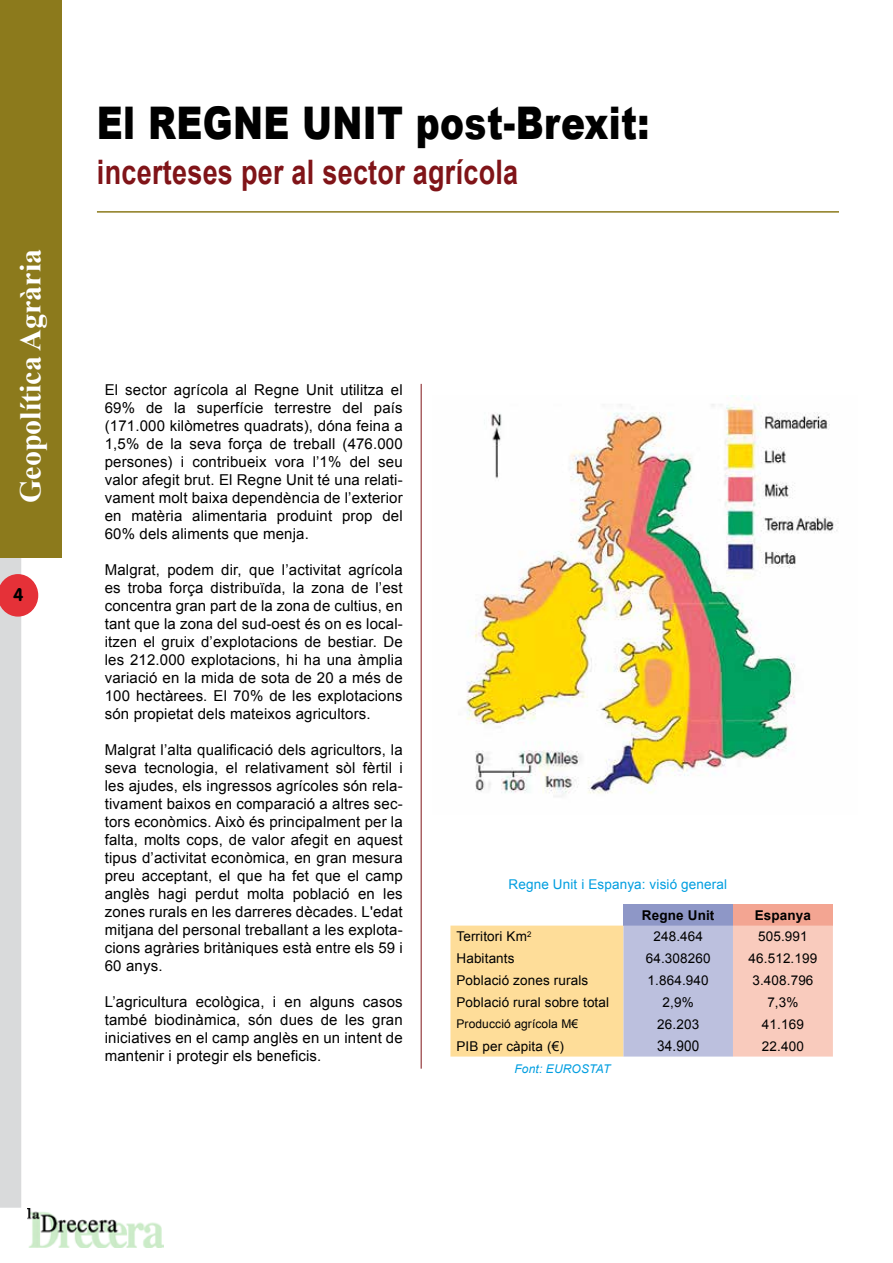
<style>
.page{position:relative;width:893px;height:1263px;background:#fff}
.page>*{position:absolute;margin:0;border:0;box-sizing:border-box;transform-origin:0 0}
.t1{font:900 45px "Arial";letter-spacing:.01em;color:#000;scale:.8 1}
.t2{font:700 33.75px "Arial";letter-spacing:.01em;color:#801418;scale:.8 1}
.t3{font:700 30px "Times New Roman";color:#fff}
.t4{font:700 18px "VAG Rounded";color:#000}
.t5{font:15px/18px "Arial";letter-spacing:.01em;color:#000;text-align:justify}
.t6{font:14.85px "Arial";color:#000;scale:.91 1}
.t7{font:13.5px "Arial";letter-spacing:.01em;color:#000}
.t8{font:13.5px "Arial";letter-spacing:.01em;color:#009ee0}
.t9{font:700 13.5px "Arial";letter-spacing:.01em;color:#000}
.t10{font:12px "Arial";letter-spacing:.01em;color:#000}
.t11{font:italic 12px "Arial";letter-spacing:.01em;color:#009ee0}
</style>
<div class="page">
<svg style="left:0;top:557px;width:38px;height:651px"></svg>
<img style="left:27px;top:1209px;width:136px;height:38px">
<div style="left:0;top:0;width:61px;height:557px;background:#8c7a1c"></div>
<hr style="left:97px;top:211px;width:742px;height:2px;background:#8c7a1c">
<div style="left:623px;top:904px;width:110px;height:21px;background:#8e97c7"></div>
<div style="left:733px;top:904px;width:100px;height:21px;background:#f3a592"></div>
<svg style="left:450px;top:925px;width:383px;height:131px;background:#e9d0b6"></svg>
<img style="left:466px;top:397px;width:372px;height:400px">
<hr style="left:421px;top:384px;width:1px;height:685px;background:#801418">
<h3 class="t3" style="left:10px;top:503px;width:256px;rotate:-90deg">Geopolítica Agrària</h3>
<p class="t4" style="left:13px;top:584px;width:12px">4</p>
<h1 class="t1" style="left:97px;top:90px;width:692px">El REGNE UNIT post-Brexit:</h1>
<h2 class="t2" style="left:97px;top:150px;width:528px">incerteses per al sector agrícola</h2>
<p class="t5" style="left:105px;top:381px;width:300px">El sector agrícola al Regne Unit utilitza el 69% de la superfície terrestre del país (171.000 kilòmetres quadrats), dóna feina a 1,5% de la seva força de treball (476.000 persones) i contribueix vora l’1% del seu valor afegit brut. El Regne Unit té una relati&shy;vament molt baixa dependència de l’exterior en matèria alimentaria produint prop del 60% dels aliments que menja.</p>
<p class="t5" style="left:105px;top:561px;width:300px">Malgrat, podem dir, que l’activitat agrícola es troba força distribuïda, la zona de l’est concentra gran part de la zona de cultius, en tant que la zona del sud-oest és on es local&shy;itzen el gruix d’explotacions de bestiar. De les 212.000 explotacions, hi ha una àmplia variació en la mida de sota de 20 a més de 100 hectàrees. El 70% de les explotacions són propietat dels mateixos agricultors.</p>
<p class="t5" style="left:105px;top:741px;width:300px">Malgrat l’alta qualificació dels agricultors, la seva tecnologia, el relativament sòl fèrtil i les ajudes, els ingressos agrícoles són rela&shy;tivament baixos en comparació a altres sec&shy;tors econòmics. Això és principalment per la falta, molts cops, de valor afegit en aquest tipus d’activitat econòmica, en gran mesura preu acceptant, el que ha fet que el camp anglès hagi perdut molta població en les zones rurals en les darreres dècades. L'edat mitjana del personal treballant a les explota&shy;cions agràries britàniques està entre els 59 i 60 anys.</p>
<p class="t5" style="left:105px;top:993px;width:300px">L’agricultura ecològica, i en alguns casos també biodinàmica, són dues de les gran iniciatives en el camp anglès en un intent de mantenir i protegir els beneficis.</p>
<p class="t8" style="left:509px;top:876px;width:220px">Regne Unit i Espanya: visió general</p>
<p class="t9" style="left:642px;top:906px;width:74px">Regne Unit</p>
<p class="t9" style="left:755px;top:906px;width:58px">Espanya</p>
<p class="t7" style="left:456px;top:928px;width:76px">Territori Km<sup>2</sup></p>
<p class="t7" style="left:653px;top:928px;width:51px">248.464</p>
<p class="t7" style="left:758px;top:928px;width:51px">505.991</p>
<p class="t7" style="left:456px;top:950px;width:60px">Habitants</p>
<p class="t7" style="left:646px;top:950px;width:66px">64.308260</p>
<p class="t7" style="left:748px;top:950px;width:70px">46.512.199</p>
<p class="t7" style="left:456px;top:971px;width:133px">Població zones rurals</p>
<p class="t7" style="left:648px;top:971px;width:63px">1.864.940</p>
<p class="t7" style="left:752px;top:971px;width:63px">3.408.796</p>
<p class="t7" style="left:456px;top:993px;width:154px">Població rural sobre total</p>
<p class="t7" style="left:663px;top:993px;width:33px">2,9%</p>
<p class="t7" style="left:767px;top:993px;width:33px">7,3%</p>
<p class="t10" style="left:456px;top:1015px;width:123px">Producció agrícola M€</p>
<p class="t7" style="left:657px;top:1015px;width:43px">26.203</p>
<p class="t7" style="left:762px;top:1015px;width:43px">41.169</p>
<p class="t7" style="left:456px;top:1037px;width:109px">PIB per càpita (€)</p>
<p class="t6" style="left:657px;top:1036px;width:48px">34.900</p>
<p class="t7" style="left:762px;top:1037px;width:43px">22.400</p>
<p class="t11" style="left:514px;top:1061px;width:97px">Font: EUROSTAT</p>
</div>
